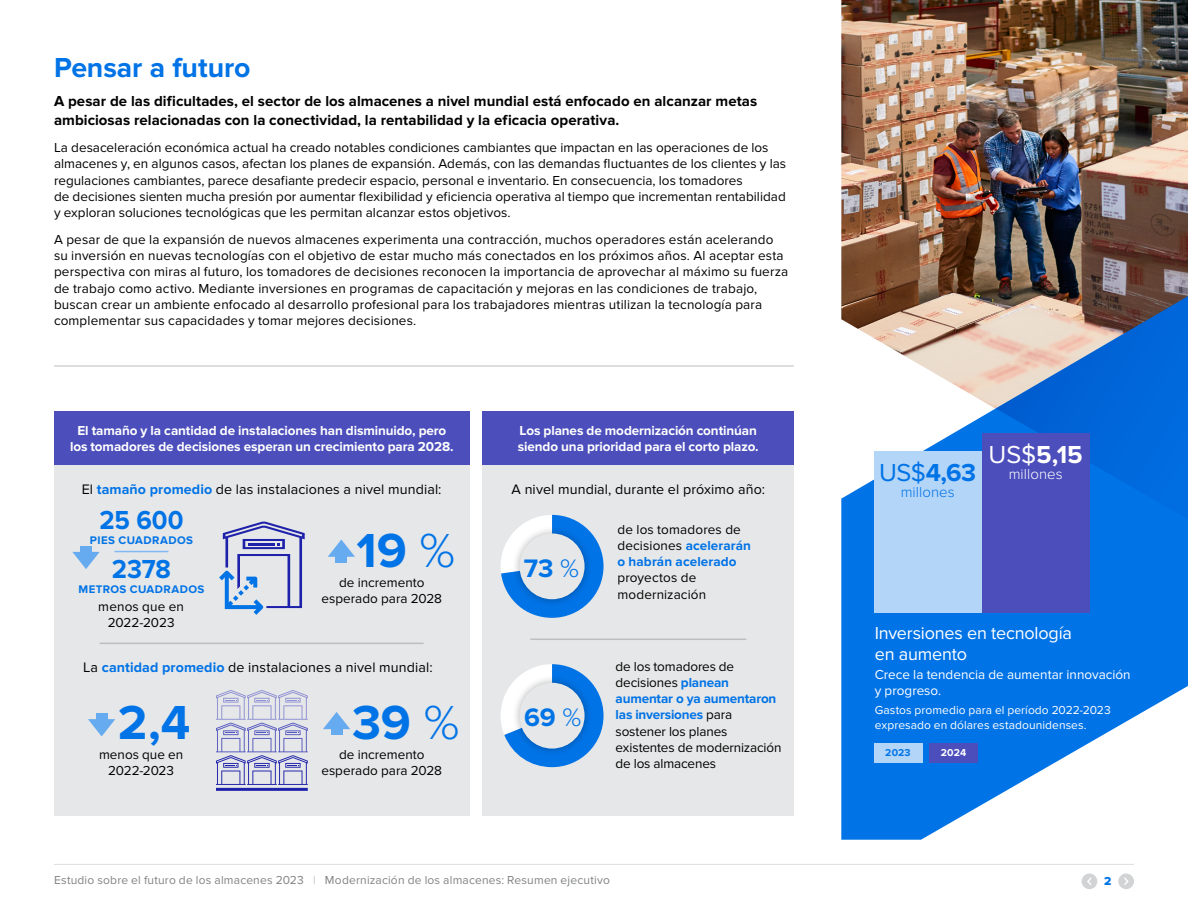
<style>
.page{position:relative;width:1188px;height:918px;background:#fff}
.page>*{position:absolute;margin:0;border:0;box-sizing:border-box;transform-origin:0 0}
.t1{font:700 49.5px "Proxima Nova";color:#0073e6}
.t2{font:700 28.5px "Proxima Nova";letter-spacing:-.005em;color:#0073e6}
.t3{font:700 27px "Proxima Nova";letter-spacing:-.005em;color:#0073e6;scale:.94 1}
.t4{font:700 26.25px "Proxima Nova";color:#0073e6}
.t5{font:700 25.5px "Proxima Nova";color:#0073e6}
.t6{font:700 25.5px "Proxima Nova";color:#fff}
.t7{font:18px/21px "Proxima Nova";letter-spacing:-.01em;color:#fff}
.t8{font:700 15px/19.5px "Proxima Nova";letter-spacing:.005em;color:#000}
.t9{font:300 15px "Proxima Nova";letter-spacing:.005em;color:#0073e6}
.t10{font:300 15px "Proxima Nova";letter-spacing:.005em;color:#fff}
.t11{font:14.25px "Proxima Nova";letter-spacing:.01em;color:#000}
.t12{font:13.5px/16.2px "Proxima Nova";letter-spacing:.005em;color:#000}
.t13{font:700 13.5px/16.2px "Proxima Nova";letter-spacing:-.005em;color:#fff}
.t14{font:13.5px/16.2px "Proxima Nova";color:#fff}
.t15{font:12px "Proxima Nova";letter-spacing:.015em;color:#808285}
.t16{font:12px/15px "Proxima Nova";letter-spacing:.005em;color:#fff}
.t17{font:12px "Proxima Nova Extrabld";color:#0073e6}
.t18{font:700 11.4px "Proxima Nova";letter-spacing:.035em;color:#0073e6}
.t19{font:700 10.35px "Proxima Nova";color:#0073e6}
.t20{font:700 10.35px "Proxima Nova";color:#fff}
.s1{font-weight:700;color:#0073e6}
.s2{font-weight:300}
.s3{color:#bcbec0}
.s4{font-weight:400}
</style>
<div class="page">
<div style="left:483px;top:421px;width:311px;height:394px;background:#e6e7e8"></div>
<div style="left:54px;top:421px;width:416px;height:394px;background:#e6e7e8"></div>
<img style="left:841px;top:0;width:347px;height:296px">
<svg style="left:841px;top:296px;width:347px;height:544px;fill:#0073e6"></svg>
<svg style="left:848px;top:296px;width:340px;height:304px"></svg>
<hr style="left:54px;top:864px;width:1080px;height:1px;background:#dcddde">
<hr style="left:54px;top:365px;width:740px;height:2px;background:#d1d3d4">
<div style="left:1118px;top:874px;width:16px;height:15px;background:#d1d3d4;border-radius:50%"></div>
<svg style="left:1124px;top:877px;width:5px;height:9px"></svg>
<div style="left:1082px;top:874px;width:15px;height:15px;background:#d1d3d4;border-radius:50%"></div>
<svg style="left:1087px;top:877px;width:4px;height:8px"></svg>
<hr style="left:530px;top:639px;width:216px;height:1px;background:#bcbec0">
<div style="left:483px;top:411px;width:311px;height:54px;background:#4b4ebb"></div>
<div style="left:982px;top:433px;width:108px;height:179px;background:#4b4ebb"></div>
<div style="left:874px;top:451px;width:108px;height:161px;background:#b3d5f8"></div>
<div style="left:54px;top:411px;width:416px;height:54px;background:#4b4ebb"></div>
<svg style="left:501px;top:515px;width:103px;height:103px"></svg>
<div style="left:512px;top:525px;width:81px;height:82px;background:#000;opacity:.3"></div>
<div style="left:519px;top:533px;width:66px;height:66px;background:#e6e7e8;border-radius:50%"></div>
<svg style="left:501px;top:664px;width:103px;height:103px"></svg>
<div style="left:512px;top:675px;width:81px;height:82px;background:#000;opacity:.3"></div>
<div style="left:519px;top:683px;width:66px;height:66px;background:#e6e7e8;border-radius:50%"></div>
<hr style="left:100px;top:643px;width:324px;height:1px;background:#bcbec0">
<svg style="left:219px;top:522px;width:86px;height:93px"></svg>
<hr style="left:216px;top:788px;width:92px;height:3px;background:#1e22aa">
<svg style="left:216px;top:690px;width:92px;height:95px"></svg>
<div style="left:874px;top:743px;width:48px;height:19px;background:#b3d5f8"></div>
<div style="left:929px;top:743px;width:49px;height:19px;background:#4b4ebb"></div>
<div style="left:80px;top:546px;width:12px;height:13px;background:#66abf0"></div>
<svg style="left:72px;top:552px;width:28px;height:17px"></svg>
<div style="left:335px;top:550px;width:12px;height:13px;background:#66abf0"></div>
<svg style="left:328px;top:540px;width:27px;height:17px"></svg>
<div style="left:96px;top:713px;width:12px;height:13px;background:#66abf0"></div>
<svg style="left:88px;top:719px;width:27px;height:17px"></svg>
<div style="left:331px;top:722px;width:12px;height:13px;background:#66abf0"></div>
<svg style="left:323px;top:712px;width:27px;height:17px"></svg>
<hr style="left:114px;top:551px;width:54px;height:1px;background:#80b9f3">
<h2 class="t2" style="left:54px;top:51px;width:198px">Pensar a futuro</h2>
<p class="t8" style="left:54px;top:91px;width:705px">A pesar de las dificultades, el sector de los almacenes a nivel mundial está enfocado en alcanzar metas ambiciosas relacionadas con la conectividad, la rentabilidad y la eficacia operativa.</p>
<p class="t12" style="left:54px;top:140px;width:734px">La desaceleración económica actual ha creado notables condiciones cambiantes que impactan en las operaciones de los almacenes y, en algunos casos, afectan los planes de expansión. Además, con las demandas fluctuantes de los clientes y las regulaciones cambiantes, parece desafiante predecir espacio, personal e inventario. En consecuencia, los tomadores<br>de decisiones sienten mucha presión por aumentar flexibilidad y eficiencia operativa al tiempo que incrementan rentabilidad y exploran soluciones tecnológicas que les permitan alcanzar estos objetivos.</p>
<p class="t12" style="left:54px;top:232px;width:736px">A pesar de que la expansión de nuevos almacenes experimenta una contracción, muchos operadores están acelerando su inversión en nuevas tecnologías con el objetivo de estar mucho más conectados en los próximos años. Al aceptar esta perspectiva con miras al futuro, los tomadores de decisiones reconocen la importancia de aprovechar al máximo su fuerza de trabajo como activo. Mediante inversiones en programas de capacitación y mejoras en las condiciones de trabajo, buscan crear un ambiente enfocado al desarrollo profesional para los trabajadores mientras utilizan la tecnología para complementar sus capacidades y tomar mejores decisiones.</p>
<p class="t13" style="left:70px;top:422px;width:385px;text-align:center">El tamaño y la cantidad de instalaciones han disminuido, pero los tomadores de decisiones esperan un crecimiento para 2028.</p>
<p class="t11" style="left:82px;top:481px;width:361px">El <span class="s1">tamaño promedio</span> de las instalaciones a nivel mundial:</p>
<h3 class="t3" style="left:99px;top:504px;width:91px">25 600</h3>
<p class="t18" style="left:90px;top:533px;width:105px">PIES CUADRADOS</p>
<h3 class="t3" style="left:112px;top:554px;width:64px">2378</h3>
<p class="t18" style="left:79px;top:583px;width:127px">METROS CUADRADOS</p>
<p class="t12" style="left:98px;top:598px;width:87px;text-align:center">menos que en<br>2022-2023</p>
<h1 class="t1" style="left:356px;top:522px;width:100px">19 <span class="s2">%</span></h1>
<p class="t12" style="left:321px;top:574px;width:122px;text-align:center">de incremento esperado para 2028</p>
<p class="t11" style="left:83px;top:659px;width:351px">La <span class="s1">cantidad promedio</span> de instalaciones a nivel mundial:</p>
<h1 class="t1" style="left:118px;top:694px;width:74px">2,4</h1>
<h1 class="t1" style="left:352px;top:694px;width:109px">39 <span class="s2">%</span></h1>
<p class="t12" style="left:99px;top:747px;width:86px;text-align:center">menos que en<br>2022-2023</p>
<p class="t12" style="left:321px;top:747px;width:122px;text-align:center">de incremento esperado para 2028</p>
<p class="t13" style="left:518px;top:422px;width:242px">Los planes de modernización continúan siendo una prioridad para el corto plazo.</p>
<p class="t11" style="left:512px;top:481px;width:255px">A nivel mundial, durante el próximo año:</p>
<p class="t12" style="left:617px;top:521px;width:135px">de los tomadores de decisiones <span class="s1">acelerarán o habrán acelerado</span></p>
<p class="t12" style="left:617px;top:570px;width:90px">proyectos de modernización</p>
<h3 class="t4" style="left:524px;top:553px;width:57px">73 <span class="s2">%</span></h3>
<h3 class="t4" style="left:524px;top:702px;width:59px">69 <span class="s2">%</span></h3>
<p class="t12" style="left:616px;top:658px;width:167px">de los tomadores de decisiones <span class="s1">planean aumentar o ya aumentaron las inversiones</span> para sostener los planes existentes de modernización de los almacenes</p>
<p class="t15" style="left:54px;top:873px;width:557px">Estudio sobre el futuro de los almacenes 2023 <span class="s3">|</span> Modernización de los almacenes: Resumen ejecutivo</p>
<h3 class="t5" style="left:879px;top:458px;width:98px"><span class="s4">US$</span>4,63</h3>
<p class="t9" style="left:901px;top:483px;width:56px">millones</p>
<h3 class="t6" style="left:989px;top:439px;width:96px"><span class="s4">US$</span>5,15</h3>
<p class="t10" style="left:1009px;top:465px;width:56px">millones</p>
<h3 class="t7" style="left:875px;top:623px;width:199px">Inversiones en tecnología en aumento</h3>
<p class="t14" style="left:875px;top:667px;width:257px">Crece la tendencia de aumentar innovación y progreso.</p>
<p class="t16" style="left:875px;top:703px;width:237px">Gastos promedio para el período 2022-2023 expresado en dólares estadounidenses.</p>
<p class="t19" style="left:885px;top:747px;width:27px">2023</p>
<p class="t20" style="left:941px;top:747px;width:27px">2024</p>
<p class="t17" style="left:1104px;top:872px;width:9px">2</p>
</div>
